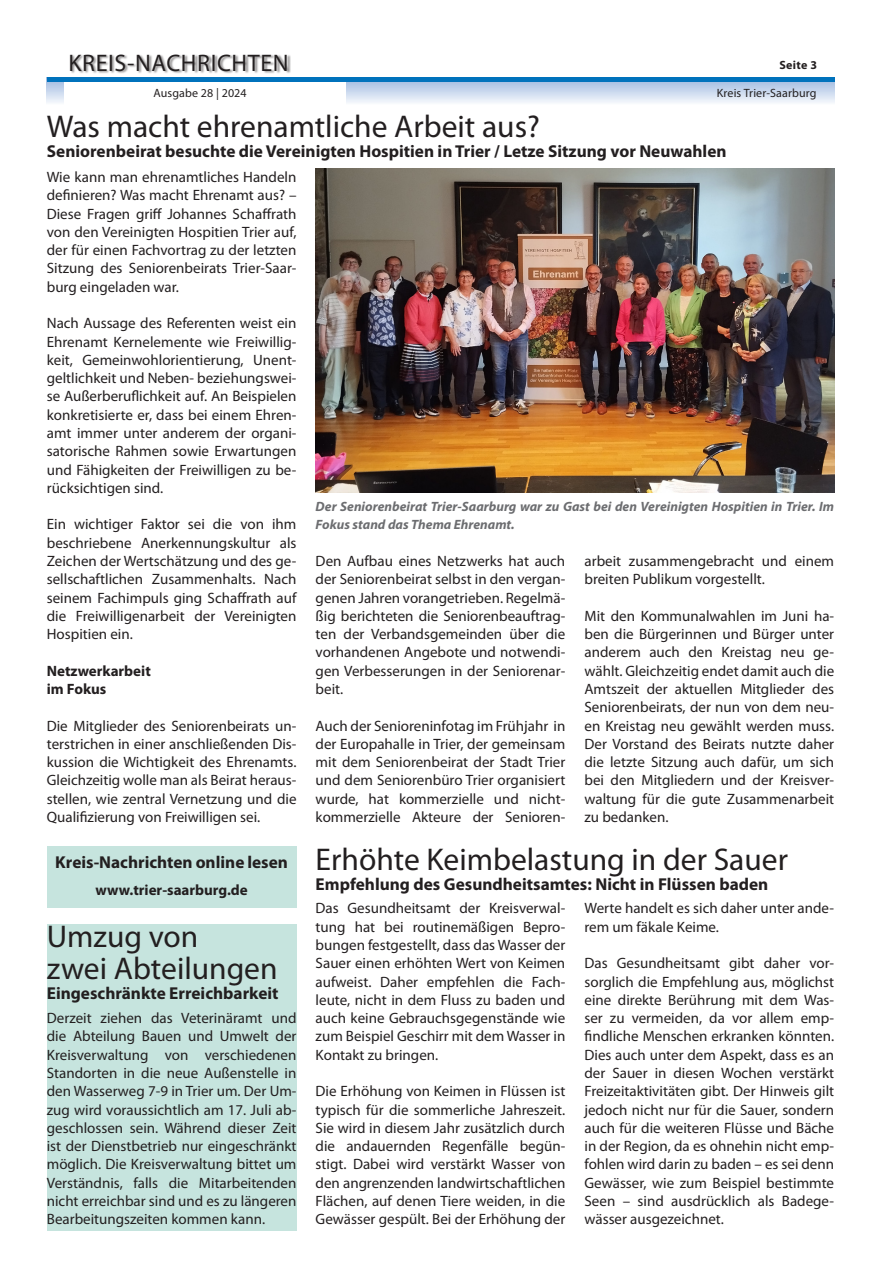
<style>
.page{position:relative;width:881px;height:1263px;background:#fff}
.page>*{position:absolute;margin:0;border:0;box-sizing:border-box;transform-origin:0 0}
.Headline{font:31.5px "Myriad Pro";color:#231f20}
.t1{font:24px "Myriad Pro";letter-spacing:.025em;color:#231f20}
.Subline{font:700 17.25px "Myriad Pro";color:#231f20}
.Fließtext{font:15px/18.3px "Myriad Pro";color:#231f20;text-align:justify}
.Fließtext-2{font:700 15px "Myriad Pro";color:#231f20}
.Bilduntertitel{font:italic 700 13.5px/18.3px "Myriad Pro";color:#6c6d70}
.t2{font:12px "Myriad Pro";letter-spacing:.01em;color:#231f20}
.t3{font:700 12px "Myriad Pro";letter-spacing:.025em;color:#231f20}
</style>
<div class="page">
<svg style="left:47px;top:82px;width:786px;height:21px;background:#cedbef"></svg>
<div style="left:64px;top:0;width:281px;height:113px;background:#fff"></div>
<div style="left:71px;top:54px;width:220px;height:20px;background:#231f20;opacity:.5"></div>
<hr style="left:47px;top:78px;width:786px;height:4px;background:#0072bc">
<img style="left:315px;top:168px;width:518px;height:325px">
<div style="left:47px;top:924px;width:249px;height:81px;background:#c6e4de"></div>
<div style="left:47px;top:1005px;width:249px;height:226px;background:#c6e4de"></div>
<div style="left:47px;top:846px;width:249px;height:62px;background:#c6e4de"></div>
<h2 class="t1" style="left:68px;top:48px;width:221px">KREIS-NACHRICHTEN</h2>
<p class="t3" style="left:779px;top:57px;width:39px">Seite 3</p>
<p class="t2" style="left:153px;top:86px;width:95px">Ausgabe 28 | 2024</p>
<p class="Headline" style="left:47px;top:107px;width:494px">Was macht ehrenamtliche Arbeit aus?</p>
<p class="Subline" style="left:47px;top:140px;width:681px">Seniorenbeirat besuchte die Vereinigten Hospitien in Trier / Letze Sitzung vor Neuwahlen</p>
<p class="Fließtext" style="left:47px;top:168px;width:251px">Wie kann man ehrenamtliches Handeln definieren? Was macht Ehrenamt aus? – Diese Fragen griff Johannes Schaffrath von den Vereinigten Hospitien Trier auf, der für einen Fachvortrag zu der letzten Sitzung des Seniorenbeirats Trier-Saar&shy;burg eingeladen war.</p>
<p class="Fließtext" style="left:47px;top:314px;width:251px">Nach Aussage des Referenten weist ein Ehrenamt Kernelemente wie Freiwillig&shy;keit, Gemeinwohlorientierung, Unent&shy;geltlichkeit und Neben- beziehungswei&shy;se Außerberuflichkeit auf. An Beispielen konkretisierte er, dass bei einem Ehren&shy;amt immer unter anderem der organi&shy;satorische Rahmen sowie Erwartungen und Fähigkeiten der Freiwilligen zu be&shy;rücksichtigen sind.</p>
<p class="Fließtext" style="left:47px;top:515px;width:251px">Ein wichtiger Faktor sei die von ihm beschriebene Anerkennungskultur als Zeichen der Wertschätzung und des ge&shy;sellschaftlichen Zusammenhalts. Nach seinem Fachimpuls ging Schaffrath auf die Freiwilligenarbeit der Vereinigten Hospitien ein.</p>
<p class="Fließtext-2" style="left:47px;top:661px;width:105px">Netzwerkarbeit</p>
<p class="Fließtext-2" style="left:47px;top:679px;width:61px">im Fokus</p>
<p class="Fließtext" style="left:47px;top:716px;width:251px">Die Mitglieder des Seniorenbeirats un&shy;terstrichen in einer anschließenden Dis&shy;kussion die Wichtigkeit des Ehrenamts.<br>Gleichzeitig wolle man als Beirat heraus&shy;stellen, wie zentral Vernetzung und die Qualifizierung von Freiwilligen sei.</p>
<p class="t2" style="left:716px;top:86px;width:101px">Kreis Trier-Saarburg</p>
<p class="Bilduntertitel" style="left:315px;top:497px;width:520px">Der Seniorenbeirat Trier-Saarburg war zu Gast bei den Vereinigten Hospitien in Trier. Im<br>Fokus stand das Thema Ehrenamt.</p>
<p class="Fließtext" style="left:315px;top:552px;width:251px">Den Aufbau eines Netzwerks hat auch der Seniorenbeirat selbst in den vergan&shy;genen Jahren vorangetrieben. Regelmä&shy;ßig berichteten die Seniorenbeauftrag&shy;ten der Verbandsgemeinden über die vorhandenen Angebote und notwendi&shy;gen Verbesserungen in der Seniorenar&shy;beit.</p>
<p class="Fließtext" style="left:315px;top:716px;width:251px">Auch der Senioreninfotag im Frühjahr in der Europahalle in Trier, der gemeinsam mit dem Seniorenbeirat der Stadt Trier und dem Seniorenbüro Trier organisiert wurde, hat kommerzielle und nicht&shy;kommerzielle Akteure der Senioren-</p>
<p class="Fließtext" style="left:584px;top:552px;width:251px">arbeit zusammengebracht und einem breiten Publikum vorgestellt.</p>
<p class="Fließtext" style="left:584px;top:606px;width:251px">Mit den Kommunalwahlen im Juni ha&shy;ben die Bürgerinnen und Bürger unter anderem auch den Kreistag neu ge&shy;wählt. Gleichzeitig endet damit auch die Amtszeit der aktuellen Mitglieder des Seniorenbeirats, der nun von dem neu&shy;en Kreistag neu gewählt werden muss.<br>Der Vorstand des Beirats nutzte daher die letzte Sitzung auch dafür, um sich bei den Mitgliedern und der Kreisver&shy;waltung für die gute Zusammenarbeit zu bedanken.</p>
<p class="Subline" style="left:55px;top:851px;width:234px">Kreis-Nachrichten online lesen</p>
<p class="Fließtext-2" style="left:95px;top:880px;width:154px">www.trier-saarburg.de</p>
<p class="Headline" style="left:47px;top:917px;width:153px">Umzug von</p>
<p class="Headline" style="left:47px;top:949px;width:232px">zwei Abteilungen</p>
<p class="Subline" style="left:47px;top:982px;width:233px">Eingeschränkte Erreichbarkeit</p>
<p class="Fließtext" style="left:47px;top:1009px;width:251px">Derzeit ziehen das Veterinäramt und die Abteilung Bauen und Umwelt der Kreisverwaltung von verschiedenen Standorten in die neue Außenstelle in den Wasserweg 7-9 in Trier um. Der Um&shy;zug wird voraussichtlich am 17. Juli ab&shy;geschlossen sein. Während dieser Zeit ist der Dienstbetrieb nur eingeschränkt möglich. Die Kreisverwaltung bittet um Verständnis, falls die Mitarbeitenden nicht erreichbar sind und es zu längeren Bearbeitungszeiten kommen kann.</p>
<p class="Headline" style="left:315px;top:840px;width:473px">Erhöhte Keimbelastung in der Sauer</p>
<p class="Subline" style="left:315px;top:873px;width:454px">Empfehlung des Gesundheitsamtes: Nicht in Flüssen baden</p>
<p class="Fließtext" style="left:315px;top:899px;width:251px">Das Gesundheitsamt der Kreisverwal&shy;tung hat bei routinemäßigen Bepro&shy;bungen festgestellt, dass das Wasser der Sauer einen erhöhten Wert von Keimen aufweist. Daher empfehlen die Fach&shy;leute, nicht in dem Fluss zu baden und auch keine Gebrauchsgegenstände wie zum Beispiel Geschirr mit dem Wasser in Kontakt zu bringen.</p>
<p class="Fließtext" style="left:315px;top:1082px;width:251px">Die Erhöhung von Keimen in Flüssen ist typisch für die sommerliche Jahreszeit.<br>Sie wird in diesem Jahr zusätzlich durch die andauernden Regenfälle begün&shy;stigt. Dabei wird verstärkt Wasser von den angrenzenden landwirtschaftlichen Flächen, auf denen Tiere weiden, in die Gewässer gespült. Bei der Erhöhung der</p>
<p class="Fließtext" style="left:584px;top:899px;width:251px">Werte handelt es sich daher unter ande&shy;rem um fäkale Keime.</p>
<p class="Fließtext" style="left:584px;top:954px;width:251px">Das Gesundheitsamt gibt daher vor&shy;sorglich die Empfehlung aus, möglichst eine direkte Berührung mit dem Was&shy;ser zu vermeiden, da vor allem emp&shy;findliche Menschen erkranken könnten.<br>Dies auch unter dem Aspekt, dass es an der Sauer in diesen Wochen verstärkt Freizeitaktivitäten gibt. Der Hinweis gilt jedoch nicht nur für die Sauer, sondern auch für die weiteren Flüsse und Bäche in der Region, da es ohnehin nicht emp&shy;fohlen wird darin zu baden – es sei denn Gewässer, wie zum Beispiel bestimmte Seen – sind ausdrücklich als Badege&shy;wässer ausgezeichnet.</p>
</div>
